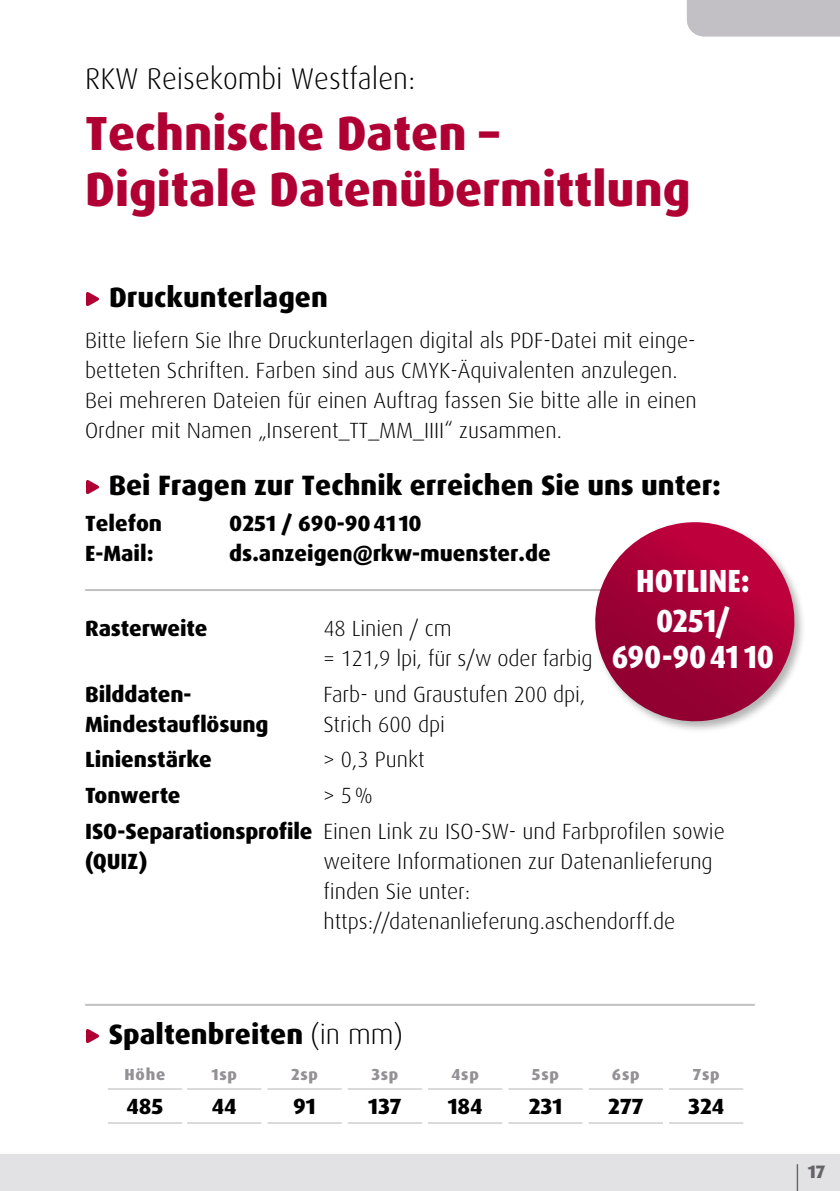
<style>
.page{position:relative;width:840px;height:1191px;background:#fff}
.page>*{position:absolute;margin:0;border:0;box-sizing:border-box;transform-origin:0 0}
.t1{font:800 48px/56px "Dax Pro";color:#b00033}
.t2{font:800 32px/36px "Dax Pro";letter-spacing:-.005em;color:#fff;text-align:center;scale:.9 1}
.t3{font:300 30px "Dax Pro";color:#000}
.t4{font:800 28px "Dax Pro";color:#000}
.t5{font:300 22px/30px "Dax Pro";color:#000}
.t6{font:800 22px "Dax Pro";color:#000}
.t7{font:800 18px "Dax Pro";color:#656368}
.t8{font:800 16px "Dax Pro";letter-spacing:.05em;color:#949196}
.s1{font-weight:800}
.s2{font-weight:300}
</style>
<div class="page">
<div style="left:0;top:1154px;width:839px;height:37px;background:#e2e1e4"></div>
<svg style="left:796px;top:1164px;width:1px;height:27px"></svg>
<div style="left:686px;top:0;width:153px;height:36px;background:#c2c0c4"></div>
<hr style="left:85px;top:589px;width:669px;height:2px;background:#c0c0c0">
<svg style="left:86px;top:292px;width:12px;height:13px"></svg>
<svg style="left:86px;top:480px;width:12px;height:13px"></svg>
<hr style="left:108px;top:1088px;width:74px;height:1px;background:#b6b6b6">
<hr style="left:108px;top:1122px;width:74px;height:1px;background:#b6b6b6">
<hr style="left:187px;top:1088px;width:74px;height:1px;background:#b6b6b6">
<hr style="left:187px;top:1122px;width:74px;height:1px;background:#b6b6b6">
<hr style="left:267px;top:1088px;width:74px;height:1px;background:#b6b6b6">
<hr style="left:267px;top:1122px;width:74px;height:1px;background:#b6b6b6">
<hr style="left:347px;top:1088px;width:75px;height:1px;background:#b6b6b6">
<hr style="left:347px;top:1122px;width:75px;height:1px;background:#b6b6b6">
<hr style="left:428px;top:1088px;width:74px;height:1px;background:#b6b6b6">
<hr style="left:428px;top:1122px;width:74px;height:1px;background:#b6b6b6">
<hr style="left:508px;top:1088px;width:74px;height:1px;background:#b6b6b6">
<hr style="left:508px;top:1122px;width:74px;height:1px;background:#b6b6b6">
<hr style="left:588px;top:1088px;width:74px;height:1px;background:#b6b6b6">
<hr style="left:588px;top:1122px;width:74px;height:1px;background:#b6b6b6">
<hr style="left:668px;top:1088px;width:74px;height:1px;background:#b6b6b6">
<hr style="left:668px;top:1122px;width:74px;height:1px;background:#b6b6b6">
<hr style="left:85px;top:1003px;width:669px;height:2px;background:#c0c0c0">
<svg style="left:86px;top:1029px;width:12px;height:13px"></svg>
<div style="left:592px;top:520px;width:214px;height:213px;background:#000;opacity:.3"></div>
<svg style="left:592px;top:522px;width:207px;height:205px"></svg>
<p class="t3" style="left:85px;top:59px;width:331px">RKW Reisekombi Westfalen:</p>
<p class="t1" style="left:85px;top:106px;width:607px">Technische Daten –<br>Digitale Datenübermittlung</p>
<p class="t4" style="left:109px;top:279px;width:220px">Druckunterlagen</p>
<p class="t5" style="left:85px;top:326px;width:612px">Bitte liefern Sie Ihre Druckunterlagen digital als PDF-Datei mit einge&shy;betteten Schriften. Farben sind aus CMYK-Äquivalenten anzulegen.<br>Bei mehreren Dateien für einen Auftrag fassen Sie bitte alle in einen Ordner mit Namen „Inserent_TT_MM_IIII“ zusammen.</p>
<p class="t4" style="left:109px;top:467px;width:613px">Bei Fragen zur Technik erreichen Sie uns unter:</p>
<p class="t6" style="left:85px;top:509px;width:78px">Telefon</p>
<p class="t6" style="left:229px;top:509px;width:194px">0251 / 690-9041 10</p>
<p class="t6" style="left:85px;top:539px;width:70px">E-Mail:</p>
<p class="t6" style="left:229px;top:539px;width:323px">ds.anzeigen@rkw-muenster.de</p>
<p class="t2" style="left:635px;top:563px;width:128px">HOTLINE:</p>
<p class="t2" style="left:611px;top:603px;width:182px">0251/<br>690-9041 10</p>
<p class="t6" style="left:85px;top:614px;width:124px">Rasterweite</p>
<p class="t5" style="left:323px;top:613px;width:270px">48 Linien / cm<br>= 121,9 lpi, für s/w oder farbig</p>
<p class="t6" style="left:85px;top:680px;width:108px">Bilddaten-</p>
<p class="t5" style="left:323px;top:679px;width:263px">Farb- und Graustufen 200 dpi,</p>
<p class="t6" style="left:85px;top:710px;width:185px">Mindestauflösung</p>
<p class="t5" style="left:323px;top:709px;width:123px">Strich 600 dpi</p>
<p class="t6" style="left:85px;top:745px;width:128px">Linienstärke</p>
<p class="t5" style="left:323px;top:745px;width:103px">&gt; 0,3 Punkt</p>
<p class="t6" style="left:85px;top:781px;width:97px">Tonwerte</p>
<p class="t5" style="left:323px;top:780px;width:51px">&gt; 5%</p>
<p class="t5" style="left:85px;top:816px;width:641px"><span class="s1">ISO-Separationsprofile</span> Einen Link zu ISO-SW- und Farbprofilen sowie <span class="s1">(QUIZ)</span></p>
<p class="t5" style="left:323px;top:846px;width:390px">weitere Informationen zur Datenanlieferung finden Sie unter: https://datenanlieferung.aschendorff.de</p>
<p class="t4" style="left:109px;top:1016px;width:295px">Spaltenbreiten <span class="s2">(in mm)</span></p>
<p class="t8" style="left:124px;top:1064px;width:42px">Höhe</p>
<p class="t6" style="left:126px;top:1092px;width:39px">485</p>
<p class="t8" style="left:211px;top:1064px;width:27px">1sp</p>
<p class="t6" style="left:212px;top:1092px;width:26px">44</p>
<p class="t8" style="left:291px;top:1064px;width:28px">2sp</p>
<p class="t6" style="left:293px;top:1092px;width:24px">91</p>
<p class="t8" style="left:371px;top:1064px;width:29px">3sp</p>
<p class="t6" style="left:368px;top:1092px;width:35px">137</p>
<p class="t8" style="left:451px;top:1064px;width:29px">4sp</p>
<p class="t6" style="left:447px;top:1092px;width:37px">184</p>
<p class="t8" style="left:531px;top:1064px;width:29px">5sp</p>
<p class="t6" style="left:528px;top:1092px;width:35px">231</p>
<p class="t8" style="left:611px;top:1064px;width:29px">6sp</p>
<p class="t6" style="left:608px;top:1092px;width:37px">277</p>
<p class="t8" style="left:692px;top:1064px;width:28px">7sp</p>
<p class="t6" style="left:687px;top:1092px;width:38px">324</p>
<p class="t7" style="left:807px;top:1160px;width:19px">17</p>
</div>
